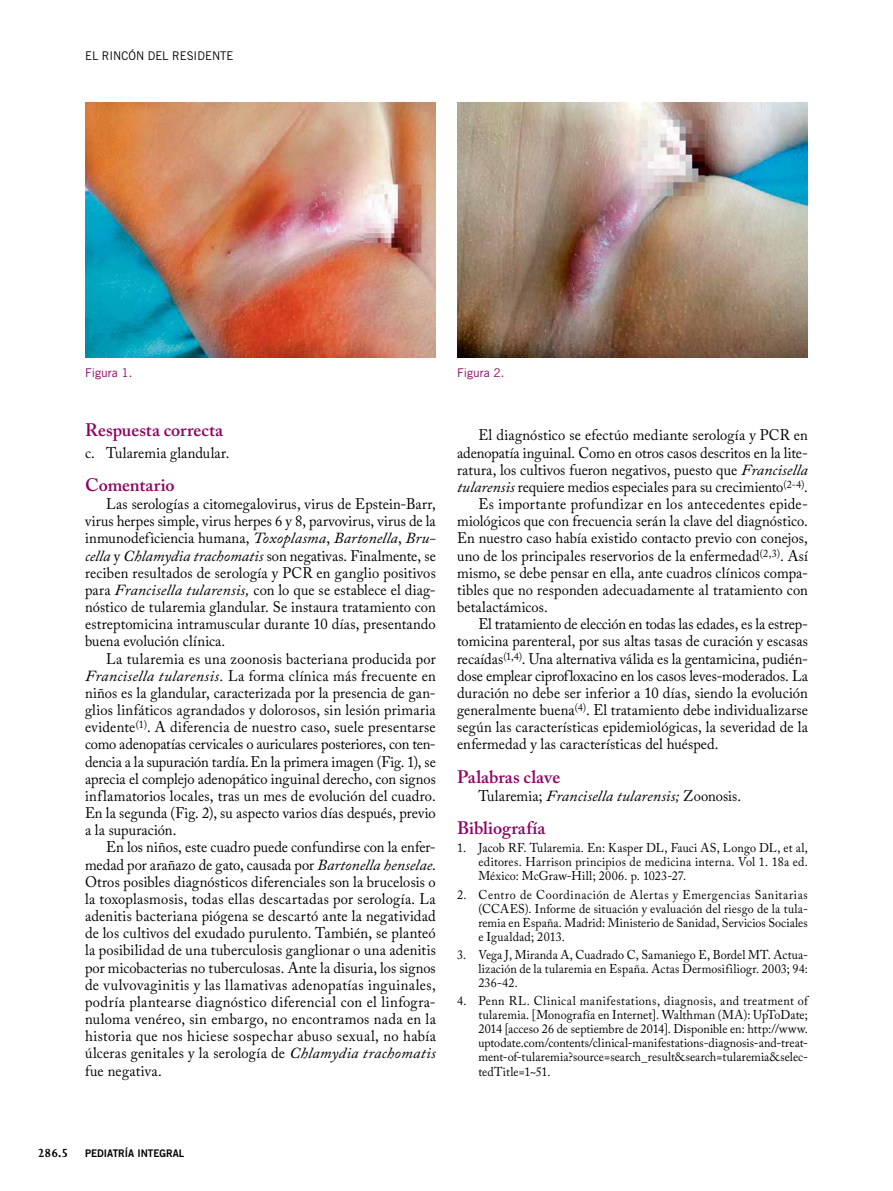
<style>
.page{position:relative;width:893px;height:1191px;background:#fff}
.page>*{position:absolute;margin:0;border:0;box-sizing:border-box;transform-origin:0 0}
.t1{font:600 18px "Adobe Caslon Pro";letter-spacing:.005em;color:#8f0362}
.t2{font:15.3px/17.1px "Adobe Caslon Pro";letter-spacing:.005em;color:#000;text-align:justify;scale:.95 1}
.t3{font:italic 15.3px "Adobe Caslon Pro";letter-spacing:.005em;color:#000;scale:1.05 1}
.t4{font:12.75px/14.1px "Adobe Caslon Pro";letter-spacing:.01em;color:#000;text-align:justify;scale:.95 1}
.t5{font:12px "Trade Gothic";color:#000;scale:.95 1}
.t6{font:12px "Trade Gothic";color:#8f0362}
.t7{font:10.5px "Trade Gothic Bold Two";color:#000;scale:.95 1}
.s1{font-style:italic}
.s2{font-style:normal}
.s3{font-family:"Joanna MT Std";font-weight:700;font-size:13.5px}
</style>
<div class="page">
<img style="left:85px;top:103px;width:351px;height:255px">
<img style="left:457px;top:103px;width:351px;height:255px">
<p class="t5" style="left:85px;top:49px;width:158px">EL RINCÓN DEL RESIDENTE</p>
<p class="t6" style="left:85px;top:365px;width:49px">FIGURA 1.</p>
<p class="t6" style="left:457px;top:365px;width:49px">FIGURA 2.</p>
<p class="t1" style="left:85px;top:419px;width:139px">Respuesta correcta</p>
<p class="t2" style="left:85px;top:444px;width:153px">c. Tularemia glandular.</p>
<p class="t1" style="left:85px;top:474px;width:91px">Comentario</p>
<p class="t2" style="left:85px;top:495px;width:371px;text-indent:21px">Las serologías a citomegalovirus, virus de Epstein-Barr, virus herpes simple, virus herpes 6 y 8, parvovirus, virus de la inmunodeficiencia humana, <span class="s1">Toxoplasma</span>, <span class="s1">Bartonella</span>, <span class="s1">Bru&shy;cella</span> y <span class="s1">Chlamydia trachomatis</span> son negativas. Finalmente, se reciben resultados de serología y PCR en ganglio positivos para <span class="s1">Francisella tularensis,</span> con lo que se establece el diag&shy;nóstico de tularemia glandular. Se instaura tratamiento con estreptomicina intramuscular durante 10 días, presentando buena evolución clínica.</p>
<p class="t2" style="left:85px;top:650px;width:371px;text-indent:21px">La tularemia es una zoonosis bacteriana producida por <span class="s1">Francisella tularensis.</span> La forma clínica más frecuente en niños es la glandular, caracterizada por la presencia de gan&shy;glios linfáticos agrandados y dolorosos, sin lesión primaria evidente<sup>(1)</sup>. A diferencia de nuestro caso, suele presentarse como adenopatías cervicales o auriculares posteriores, con ten&shy;dencia a la supuración tardía.En la primera imagen (Fig. 1), se aprecia el complejo adenopático inguinal derecho, con signos inflamatorios locales, tras un mes de evolución del cuadro.<br>En la segunda (Fig. 2), su aspecto varios días después, previo a la supuración.</p>
<p class="t2" style="left:85px;top:838px;width:371px;text-indent:21px">En los niños, este cuadro puede confundirse con la enfer&shy;medad por arañazo de gato, causada por <span class="s1">Bartonella henselae</span>.<br>Otros posibles diagnósticos diferenciales son la brucelosis o la toxoplasmosis, todas ellas descartadas por serología. La adenitis bacteriana piógena se descartó ante la negatividad de los cultivos del exudado purulento. También, se planteó la posibilidad de una tuberculosis ganglionar o una adenitis por micobacterias no tuberculosas. Ante la disuria, los signos de vulvovaginitis y las llamativas adenopatías inguinales, podría plantearse diagnóstico diferencial con el linfogra&shy;nuloma venéreo, sin embargo, no encontramos nada en la historia que nos hiciese sospechar abuso sexual, no había úlceras genitales y la serología de <span class="s1">Chlamydia trachomatis </span>fue negativa.</p>
<p class="t2" style="left:478px;top:426px;width:348px">El diagnóstico se efectúo mediante serología y PCR en</p>
<p class="t2" style="left:457px;top:444px;width:371px">adenopatía inguinal. Como en otros casos descritos en la lite-</p>
<p class="t2" style="left:457px;top:461px;width:371px">ratura, los cultivos fueron negativos, puesto que <span class="s1">Francisella</span></p>
<p class="t2" style="left:457px;top:478px;width:371px"><span class="s1">tularensis</span> requiere medios especiales para su crecimiento<sup>(2-4)</sup>.</p>
<p class="t2" style="left:478px;top:495px;width:348px">Es importante profundizar en los antecedentes epide-</p>
<p class="t2" style="left:457px;top:512px;width:371px">miológicos que con frecuencia serán la clave del diagnóstico.</p>
<p class="t2" style="left:457px;top:529px;width:371px">En nuestro caso había existido contacto previo con conejos,</p>
<p class="t2" style="left:457px;top:547px;width:371px">uno de los principales reservorios de la enfermedad<sup>(2,3)</sup>. Así</p>
<p class="t2" style="left:457px;top:564px;width:371px">mismo, se debe pensar en ella, ante cuadros clínicos compa-</p>
<p class="t2" style="left:457px;top:581px;width:371px">tibles que no responden adecuadamente al tratamiento con</p>
<p class="t2" style="left:457px;top:598px;width:97px">betalactámicos.</p>
<p class="t2" style="left:478px;top:615px;width:348px">El tratamiento de elección en todas las edades, es la estrep-</p>
<p class="t2" style="left:457px;top:632px;width:371px">tomicina parenteral, por sus altas tasas de curación y escasas</p>
<p class="t2" style="left:457px;top:650px;width:371px">recaídas<sup>(1,4)</sup>. Una alternativa válida es la gentamicina, pudién-</p>
<p class="t2" style="left:457px;top:667px;width:371px">dose emplear ciprofloxacino en los casos leves-moderados. La</p>
<p class="t2" style="left:457px;top:684px;width:371px">duración no debe ser inferior a 10 días, siendo la evolución</p>
<p class="t2" style="left:457px;top:701px;width:371px">generalmente buena<sup>(4)</sup>. El tratamiento debe individualizarse</p>
<p class="t2" style="left:457px;top:718px;width:371px">según las características epidemiológicas, la severidad de la</p>
<p class="t2" style="left:457px;top:735px;width:277px">enfermedad y las características del huésped.</p>
<p class="t1" style="left:457px;top:765px;width:105px">Palabras clave</p>
<p class="t3" style="left:478px;top:786px;width:252px"><span class="s2">Tularemia;</span> Francisella tularensis; <span class="s2">Zoonosis.</span></p>
<p class="t1" style="left:457px;top:817px;width:90px">Bibliografía</p>
<p class="t4" style="left:478px;top:841px;width:348px;text-indent:-21px">1. Jacob RF. Tularemia. En: Kasper DL, Fauci AS, Longo DL, et al, editores. Harrison principios de medicina interna. Vol 1. 18a ed.<br>México: McGraw-Hill; 2006. p. 1023-27.</p>
<p class="t4" style="left:478px;top:887px;width:348px;text-indent:-21px">2. Centro de Coordinación de Alertas y Emergencias Sanitarias (CCAES). Informe de situación y evaluación del riesgo de la tula&shy;remia en España. Madrid: Ministerio de Sanidad, Servicios Sociales e Igualdad; 2013.</p>
<p class="t4" style="left:478px;top:947px;width:348px;text-indent:-21px">3. Vega J, Miranda A, Cuadrado C, Samaniego E, Bordel MT. Actua&shy;lización de la tularemia en España. Actas Dermosifiliogr. 2003; 94:<br>236-42.</p>
<p class="t4" style="left:478px;top:994px;width:348px;text-indent:-21px">4. Penn RL. Clinical manifestations, diagnosis, and treatment of tularemia. [Monografía en Internet]. Walthman (MA): UpToDate; 2014 [acceso 26 de septiembre de 2014]. Disponible en: http://www. uptodate.com/contents/clinical-manifestations-diagnosis-and-treat&shy;ment-of-tularemia?source=search_result&amp;search=tularemia&amp;selec&shy;tedTitle=1~51.</p>
<p class="t7" style="left:38px;top:1146px;width:156px"><span class="s3">286.5</span> PEDIATRÍA INTEGRAL</p>
</div>
